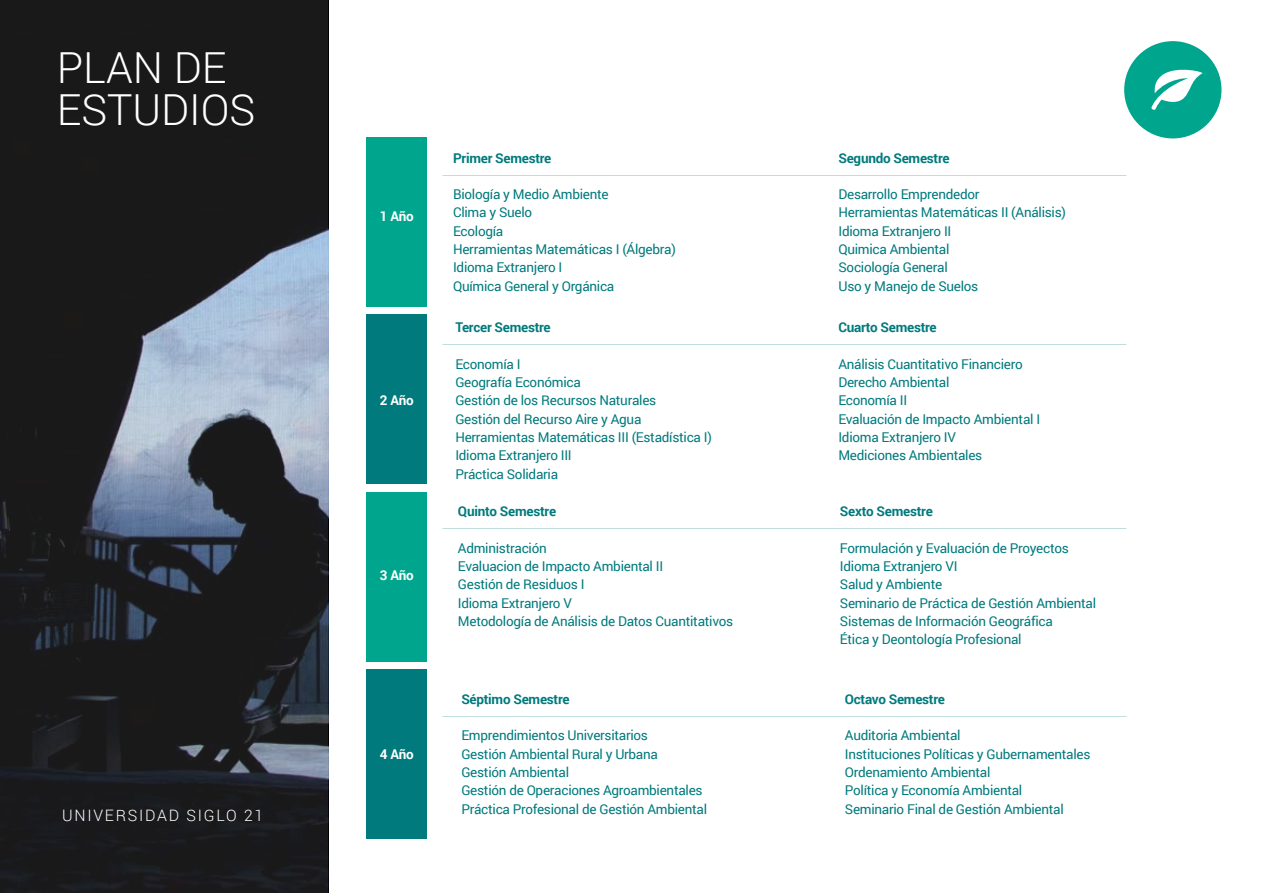
<style>
.page{position:relative;width:1263px;height:893px;background:#fff}
.page>*{position:absolute;margin:0;border:0;box-sizing:border-box;transform-origin:0 0}
.t1{font:300 42.75px/42.3px "Roboto";color:#fff}
.t2{font:300 15.75px "Roboto";letter-spacing:.115em;color:#fff}
.t3{font:13.5px/18.3px "Roboto";letter-spacing:-.02em;color:#007a7d}
.t4{font:700 13.5px "Roboto";letter-spacing:-.02em;color:#007a7d}
.t5{font:700 13.5px "Roboto";letter-spacing:-.02em;color:#fff}
</style>
<div class="page">
<svg style="left:0;top:0;width:328px;height:893px;background:#2f3237"></svg>
<div style="left:366px;top:137px;width:60px;height:169px;background:#00a58e"></div>
<div style="left:366px;top:314px;width:60px;height:170px;background:#007a7d"></div>
<div style="left:366px;top:492px;width:60px;height:169px;background:#00a58e"></div>
<div style="left:366px;top:669px;width:60px;height:170px;background:#007a7d"></div>
<div style="left:1124px;top:41px;width:97px;height:97px;background:#00a58d;border-radius:50%"></div>
<svg style="left:1151px;top:69px;width:52px;height:41px"></svg>
<h1 class="t1" style="left:57px;top:45px;width:200px">PLAN DE<br>ESTUDIOS</h1>
<p class="t2" style="left:62px;top:804px;width:203px">UNIVERSIDAD SIGLO 21</p>
<p class="t5" style="left:380px;top:207px;width:35px">1 Año</p>
<p class="t5" style="left:380px;top:391px;width:35px">2 Año</p>
<p class="t5" style="left:380px;top:566px;width:35px">3 Año</p>
<p class="t5" style="left:380px;top:745px;width:35px">4 Año</p>
<p class="t4" style="left:453px;top:148px;width:100px">Primer Semestre</p>
<p class="t3" style="left:453px;top:185px;width:224px">Biología y Medio Ambiente<br>Clima y Suelo<br>Ecología<br>Herramientas Matemáticas I (Álgebra)<br>Idioma Extranjero I<br>Química General y Orgánica</p>
<p class="t4" style="left:455px;top:318px;width:97px">Tercer Semestre</p>
<p class="t3" style="left:455px;top:354px;width:258px">Economía I<br>Geografía Económica<br>Gestión de los Recursos Naturales<br>Gestión del Recurso Aire y Agua<br>Herramientas Matemáticas III (Estadística I)<br>Idioma Extranjero III<br>Práctica Solidaria</p>
<p class="t4" style="left:458px;top:502px;width:100px">Quinto Semestre</p>
<p class="t3" style="left:458px;top:538px;width:277px">Administración<br>Evaluacion de Impacto Ambiental II<br>Gestión de Residuos I<br>Idioma Extranjero V<br>Metodología de Análisis de Datos Cuantitativos</p>
<p class="t4" style="left:461px;top:689px;width:110px">Séptimo Semestre</p>
<p class="t3" style="left:461px;top:726px;width:247px">Emprendimientos Universitarios<br>Gestión Ambiental Rural y Urbana<br>Gestión Ambiental<br>Gestión de Operaciones Agroambientales Práctica Profesional de Gestión Ambiental</p>
<p class="t4" style="left:838px;top:148px;width:113px">Segundo Semestre</p>
<p class="t3" style="left:838px;top:185px;width:229px">Desarrollo Emprendedor<br>Herramientas Matemáticas II (Análisis)<br>Idioma Extranjero II<br>Quimica Ambiental<br>Sociología General<br>Uso y Manejo de Suelos</p>
<p class="t4" style="left:838px;top:318px;width:100px">Cuarto Semestre</p>
<p class="t3" style="left:838px;top:354px;width:203px">Análisis Cuantitativo Financiero<br>Derecho Ambiental<br>Economía II<br>Evaluación de Impacto Ambiental I<br>Idioma Extranjero IV<br>Mediciones Ambientales</p>
<p class="t4" style="left:840px;top:502px;width:94px">Sexto Semestre</p>
<p class="t3" style="left:840px;top:538px;width:258px">Formulación y Evaluación de Proyectos<br>Idioma Extranjero VI<br>Salud y Ambiente<br>Seminario de Práctica de Gestión Ambiental<br>Sistemas de Información Geográfica<br>Ética y Deontología Profesional</p>
<p class="t4" style="left:845px;top:689px;width:102px">Octavo Semestre</p>
<p class="t3" style="left:845px;top:726px;width:247px">Auditoria Ambiental<br>Instituciones Políticas y Gubernamentales<br>Ordenamiento Ambiental<br>Política y Economía Ambiental<br>Seminario Final de Gestión Ambiental</p>
</div>
